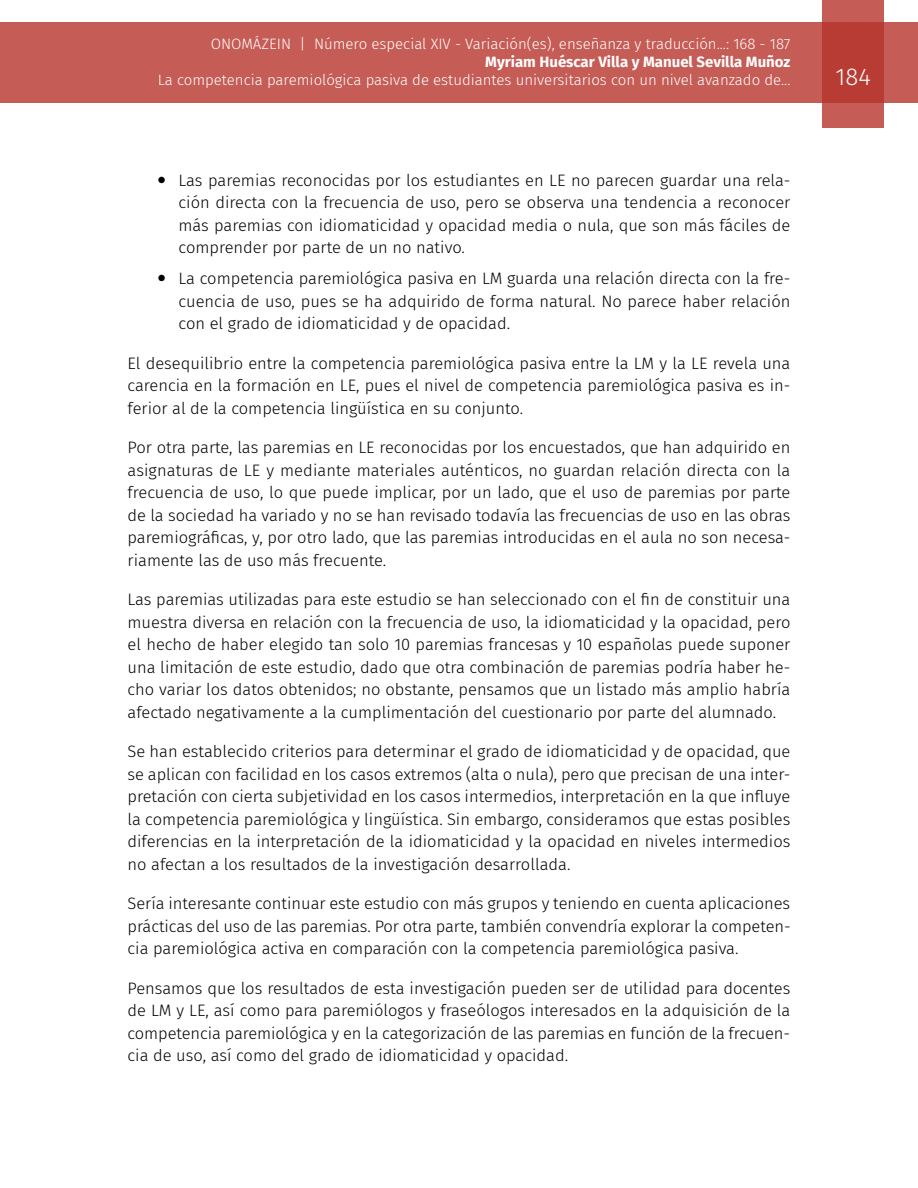
<style>
.page{position:relative;width:918px;height:1188px;background:#fff}
.page>*{position:absolute;margin:0;border:0;box-sizing:border-box;transform-origin:0 0}
.t1{font:300 24px "Fira Sans";color:#fff}
.t2{font:300 16.5px/22.5px "Fira Sans";color:#000;text-align:justify}
.t3{font:300 15px "Fira Sans";color:#fff}
.t4{font:700 15px "Fira Sans";color:#fff}
</style>
<div class="page">
<div style="left:0;top:23px;width:918px;height:80px;background:#c55c56"></div>
<svg style="left:822px;top:0;width:62px;height:128px;background:#bd4740"></svg>
<p class="t3" style="left:211px;top:34px;width:581px">ONOMÁZEIN | Número especial XIV - Variación(es), enseñanza y traducción...: 168 - 187</p>
<p class="t4" style="left:485px;top:50px;width:307px">Myriam Huéscar Villa y Manuel Sevilla Muñoz</p>
<p class="t3" style="left:158px;top:70px;width:634px">La competencia paremiológica pasiva de estudiantes universitarios con un nivel avanzado de...</p>
<h1 class="t1" style="left:836px;top:60px;width:37px">184</h1>
<p class="t2" style="left:179px;top:168px;width:613px">Las paremias reconocidas por los estudiantes en LE no parecen guardar una rela&shy;ción directa con la frecuencia de uso, pero se observa una tendencia a reconocer más paremias con idiomaticidad y opacidad media o nula, que son más fáciles de comprender por parte de un no nativo.</p>
<p class="t2" style="left:179px;top:267px;width:613px">La competencia paremiológica pasiva en LM guarda una relación directa con la fre&shy;cuencia de uso, pues se ha adquirido de forma natural. No parece haber relación con el grado de idiomaticidad y de opacidad.</p>
<p class="t2" style="left:128px;top:351px;width:664px">El desequilibrio entre la competencia paremiológica pasiva entre la LM y la LE revela una carencia en la formación en LE, pues el nivel de competencia paremiológica pasiva es in&shy;ferior al de la competencia lingüística en su conjunto.</p>
<p class="t2" style="left:128px;top:436px;width:664px">Por otra parte, las paremias en LE reconocidas por los encuestados, que han adquirido en asignaturas de LE y mediante materiales auténticos, no guardan relación directa con la frecuencia de uso, lo que puede implicar, por un lado, que el uso de paremias por parte de la sociedad ha variado y no se han revisado todavía las frecuencias de uso en las obras paremiográficas, y, por otro lado, que las paremias introducidas en el aula no son necesa&shy;riamente las de uso más frecuente.</p>
<p class="t2" style="left:128px;top:588px;width:664px">Las paremias utilizadas para este estudio se han seleccionado con el fin de constituir una muestra diversa en relación con la frecuencia de uso, la idiomaticidad y la opacidad, pero el hecho de haber elegido tan solo 10 paremias francesas y 10 españolas puede suponer una limitación de este estudio, dado que otra combinación de paremias podría haber he&shy;cho variar los datos obtenidos; no obstante, pensamos que un listado más amplio habría afectado negativamente a la cumplimentación del cuestionario por parte del alumnado.</p>
<p class="t2" style="left:128px;top:740px;width:664px">Se han establecido criterios para determinar el grado de idiomaticidad y de opacidad, que se aplican con facilidad en los casos extremos (alta o nula), pero que precisan de una inter&shy;pretación con cierta subjetividad en los casos intermedios, interpretación en la que influye la competencia paremiológica y lingüística. Sin embargo, consideramos que estas posibles diferencias en la interpretación de la idiomaticidad y la opacidad en niveles intermedios no afectan a los resultados de la investigación desarrollada.</p>
<p class="t2" style="left:128px;top:892px;width:665px">Sería interesante continuar este estudio con más grupos y teniendo en cuenta aplicaciones prácticas del uso de las paremias. Por otra parte, también convendría explorar la competen&shy;cia paremiológica activa en comparación con la competencia paremiológica pasiva.</p>
<p class="t2" style="left:128px;top:977px;width:664px">Pensamos que los resultados de esta investigación pueden ser de utilidad para docentes de LM y LE, así como para paremiólogos y fraseólogos interesados en la adquisición de la competencia paremiológica y en la categorización de las paremias en función de la frecuen&shy;cia de uso, así como del grado de idiomaticidad y opacidad.</p>
</div>
